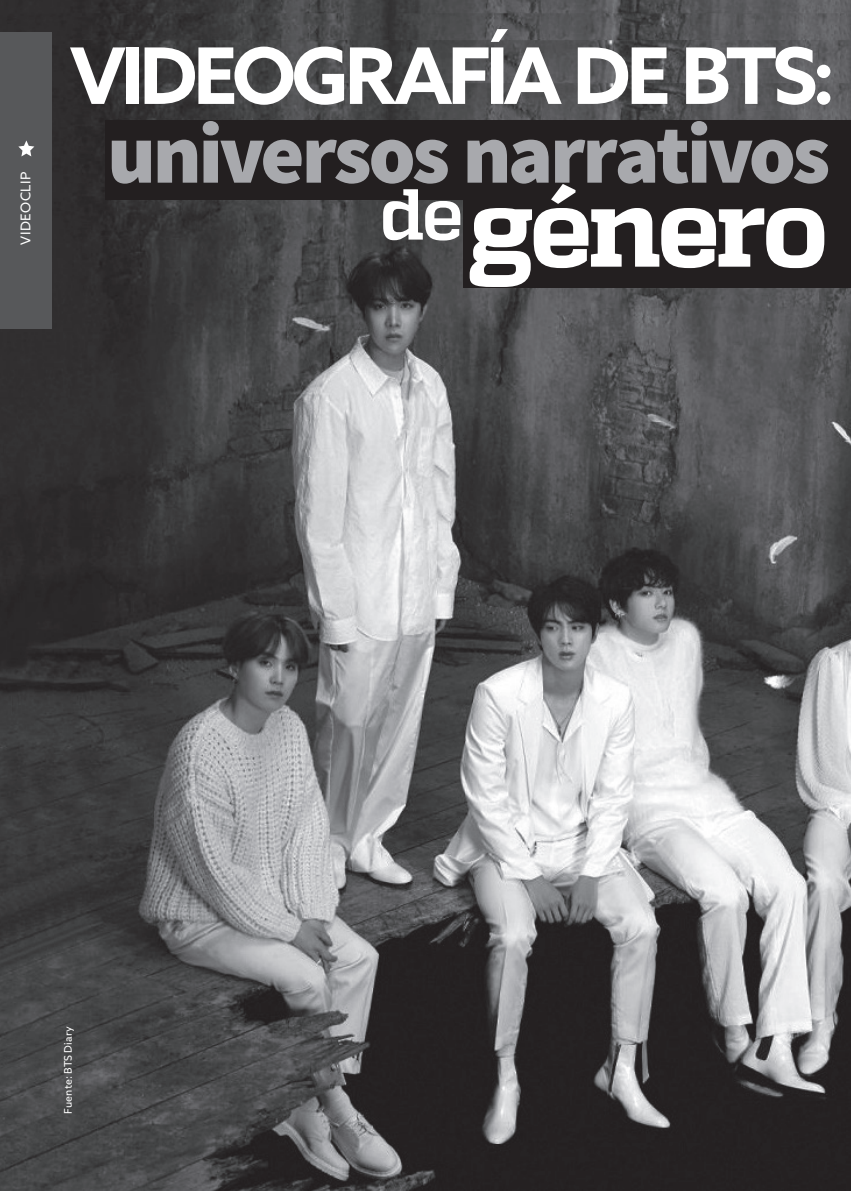
<style>
.page{position:relative;width:851px;height:1191px;background:#fff}
.page>*{position:absolute;margin:0;border:0;box-sizing:border-box;transform-origin:0 0}
.t1{font:800 108px "Quadon";letter-spacing:-.04em;color:#fff}
.t2{font:900 84px "Source Sans Pro";letter-spacing:-.04em;color:#a8a9ad}
.t3{font:700 78px "Azo Sans";letter-spacing:-.06em;color:#fff}
.t4{font:13.5px "Azo Sans";letter-spacing:.045em;color:#fff}
.t5{font:10.5px "Azo Sans";letter-spacing:.025em;color:#fff}
</style>
<div class="page">
<img style="left:0;top:0;width:850px;height:1191px">
<div style="left:105px;top:120px;width:745px;height:80px;background:#231f20"></div>
<div style="left:0;top:32px;width:51px;height:296px;background:#57585a"></div>
<svg style="left:18px;top:140px;width:16px;height:16px"></svg>
<div style="left:463px;top:198px;width:387px;height:89px;background:#231f20"></div>
<p class="t4" style="left:17px;top:245px;width:75px;rotate:-90deg">VIDEOCLIP</p>
<p class="t3" style="left:70px;top:24px;width:766px">VIDEOGRAFÍA DE BTS:</p>
<p class="t2" style="left:107px;top:97px;width:724px">universos narrativos</p>
<p class="t1" style="left:380px;top:166px;width:450px"><sup>de</sup>género</p>
<p class="t5" style="left:61px;top:1114px;width:90px;rotate:-90deg">Fuente: BTS Diary</p>
</div>
